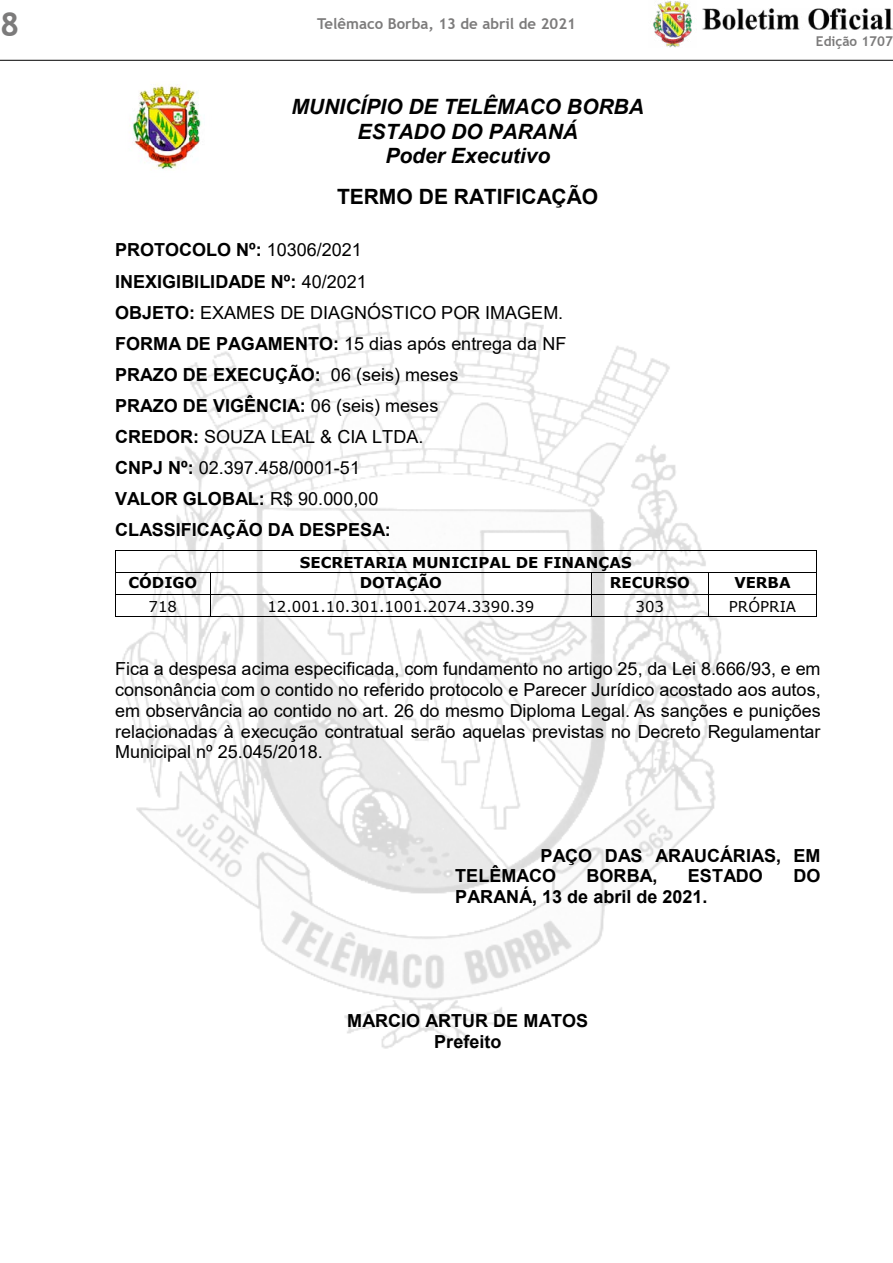
<style>
.page{position:relative;width:893px;height:1263px;background:#fff}
.page>*{position:absolute;margin:0;border:0;box-sizing:border-box;transform-origin:0 0}
.t1{font:700 33px "Trebuchet MS";color:#7c7b7b}
.t2{font:italic 700 21px/24.2px "Arial";letter-spacing:-.005em;color:#000;text-align:center}
.t3{font:700 21px "Arial";letter-spacing:-.005em;color:#000}
.t4{font:18px/31px "Arial";color:#000}
.t5{font:700 18px/20.7px "Arial";color:#000}
.t6{font:700 15px "Verdana";color:#000}
.t7{font:15px "Verdana";letter-spacing:.005em;color:#000}
.t8{font:700 15px "Trebuchet MS";color:#7c7b7b}
.t9{font:700 13.5px "Trebuchet MS";color:#7c7b7b}
.s1{font-weight:700}
</style>
<div class="page">
<img style="left:653px;top:1px;width:39px;height:46px">
<img style="left:702px;top:8px;width:191px;height:21px">
<hr style="left:0;top:60px;width:893px;height:1px;background:#000">
<img style="left:121px;top:315px;width:600px;height:734px">
<img style="left:129px;top:83px;width:72px;height:86px">
<hr style="left:115px;top:550px;width:701px;height:1px;background:#000">
<hr style="left:115px;top:572px;width:95px;height:1px;background:#000">
<hr style="left:211px;top:572px;width:380px;height:1px;background:#000">
<hr style="left:592px;top:572px;width:116px;height:1px;background:#000">
<hr style="left:709px;top:572px;width:107px;height:1px;background:#000">
<hr style="left:115px;top:594px;width:95px;height:1px;background:#000">
<hr style="left:211px;top:594px;width:380px;height:1px;background:#000">
<hr style="left:592px;top:594px;width:116px;height:1px;background:#000">
<hr style="left:709px;top:594px;width:107px;height:1px;background:#000">
<svg style="left:115px;top:551px;width:1px;height:65px"></svg>
<hr style="left:115px;top:616px;width:95px;height:1px;background:#000">
<svg style="left:210px;top:572px;width:1px;height:45px"></svg>
<hr style="left:211px;top:616px;width:380px;height:1px;background:#000">
<svg style="left:591px;top:572px;width:1px;height:45px"></svg>
<hr style="left:592px;top:616px;width:116px;height:1px;background:#000">
<svg style="left:708px;top:572px;width:1px;height:45px"></svg>
<hr style="left:709px;top:616px;width:107px;height:1px;background:#000">
<svg style="left:816px;top:550px;width:1px;height:67px"></svg>
<h1 class="t1" style="left:0;top:3px;width:21px">8</h1>
<p class="t8" style="left:317px;top:14px;width:260px">Telêmaco Borba, 13 de abril de 2021</p>
<p class="t2" style="left:291px;top:95px;width:354px">MUNICÍPIO DE TELÊMACO BORBA<br>ESTADO DO PARANÁ<br>Poder Executivo</p>
<p class="t3" style="left:337px;top:182px;width:263px">TERMO DE RATIFICAÇÃO</p>
<p class="t4" style="left:115px;top:234px;width:453px"><span class="s1">PROTOCOLO Nº:</span> 10306/2021<br><span class="s1">INEXIGIBILIDADE Nº:</span> 40/2021<br><span class="s1">OBJETO:</span> EXAMES DE DIAGNÓSTICO POR IMAGEM.<br><span class="s1">FORMA DE PAGAMENTO:</span> 15 dias após entrega da NF<br><span class="s1">PRAZO DE EXECUÇÃO:</span> 06 (seis) meses<br><span class="s1">PRAZO DE VIGÊNCIA:</span> 06 (seis) meses<br><span class="s1">CREDOR:</span> SOUZA LEAL &amp; CIA LTDA.<br><span class="s1">CNPJ Nº:</span> 02.397.458/0001-51<br><span class="s1">VALOR GLOBAL:</span> R$ 90.000,00<br><span class="s1">CLASSIFICAÇÃO DA DESPESA:</span></p>
<p class="t6" style="left:300px;top:551px;width:333px">SECRETARIA MUNICIPAL DE FINANÇAS</p>
<p class="t6" style="left:128px;top:572px;width:70px">CÓDIGO</p>
<p class="t6" style="left:360px;top:572px;width:84px">DOTAÇÃO</p>
<p class="t6" style="left:610px;top:572px;width:82px">RECURSO</p>
<p class="t6" style="left:734px;top:572px;width:58px">VERBA</p>
<p class="t7" style="left:149px;top:596px;width:30px">718</p>
<p class="t7" style="left:267px;top:596px;width:268px">12.001.10.301.1001.2074.3390.39</p>
<p class="t7" style="left:635px;top:596px;width:30px">303</p>
<p class="t7" style="left:729px;top:596px;width:69px">PRÓPRIA</p>
<p class="t9" style="left:816px;top:33px;width:79px">Edição 1707</p>
<p class="t4" style="left:115px;top:659px;width:707px;line-height:20.7px;text-align:justify">Fica a despesa acima especificada, com fundamento no artigo 25, da Lei 8.666/93, e em consonância com o contido no referido protocolo e Parecer Jurídico acostado aos autos, em observância ao contido no art. 26 do mesmo Diploma Legal. As sanções e punições relacionadas à execução contratual serão aquelas previstas no Decreto Regulamentar Municipal nº 25.045/2018.</p>
<p class="t5" style="left:455px;top:845px;width:367px;text-indent:85px">PAÇO DAS ARAUCÁRIAS, EM<br>TELÊMACO</p>
<p class="t5" style="left:586px;top:866px;width:72px">BORBA,</p>
<p class="t5" style="left:688px;top:866px;width:77px">ESTADO</p>
<p class="t5" style="left:793px;top:866px;width:29px">DO</p>
<p class="t5" style="left:455px;top:887px;width:254px">PARANÁ, 13 de abril de 2021.</p>
<p class="t5" style="left:347px;top:1011px;width:242px;text-align:center">MARCIO ARTUR DE MATOS<br>Prefeito</p>
</div>
